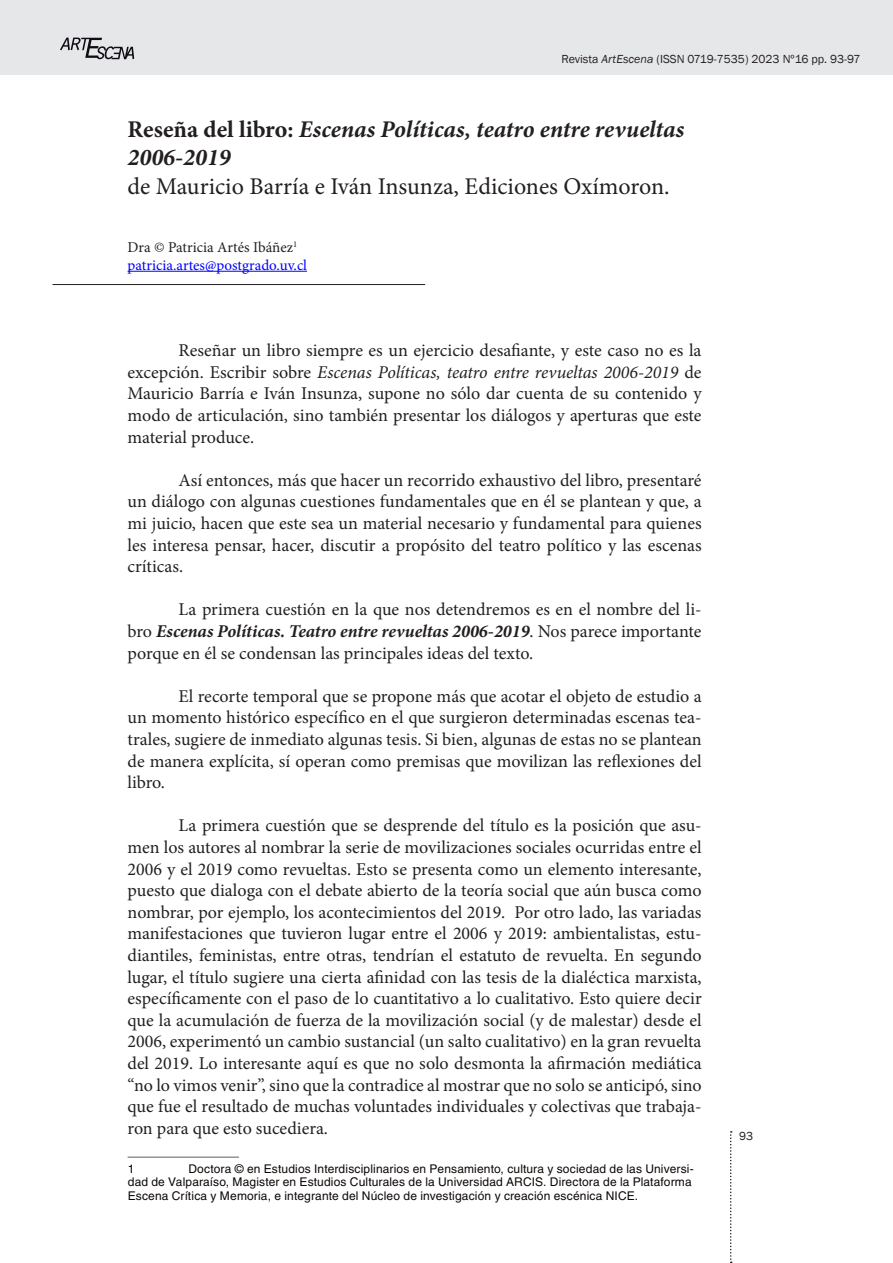
<style>
.page{position:relative;width:893px;height:1263px;background:#fff}
.page>*{position:absolute;margin:0;border:0;box-sizing:border-box;transform-origin:0 0}
.t1{font:italic 700 24px/28.8px "Minion Pro";color:#231f20}
.t2{font:24px "Minion Pro";color:#231f20}
.t3{font:18px/21.6px "Minion Pro";color:#231f20;text-align:justify}
.t4{font:15px/18px "Minion Pro";color:#00f}
.t5{font:12px/13.5px "Helvetica LT Std";letter-spacing:.015em;color:#0c0806}
.t6{font:12px "Franklin Gothic";color:#231f20}
.s1{font-style:italic}
.s2{font-style:normal}
.s3{color:#231f20}
.s4{font-weight:700;font-style:italic}
</style>
<div class="page">
<div style="left:0;top:0;width:893px;height:74px;background:#e6e7e9"></div>
<svg style="left:730px;top:1131px;width:2px;height:132px"></svg>
<svg style="left:60px;top:38px;width:74px;height:21px"></svg>
<hr style="left:53px;top:284px;width:372px;height:1px;background:#231f20">
<hr style="left:128px;top:271px;width:179px;height:1px;background:#00f">
<hr style="left:128px;top:1156px;width:111px;height:2px;background:#939598">
<p class="t6" style="left:561px;top:52px;width:301px">Revista <span class="s1">ArtEscena</span> (ISSN 0719-7535) 2023 Nº16 pp. 93-97</p>
<h1 class="t1" style="left:128px;top:114px;width:558px"><span class="s2">Reseña del libro:</span> Escenas Políticas, teatro entre revueltas<br>2006-2019</h1>
<h1 class="t2" style="left:128px;top:170px;width:544px">de Mauricio Barría e Iván Insunza, Ediciones Oxímoron.</h1>
<p class="t4" style="left:128px;top:238px;width:181px"><span class="s3">Dra © Patricia Artés Ibáñez</span><sup>1 </sup>patricia.artes@postgrado.uv.cl</p>
<p class="t3" style="left:128px;top:340px;width:576px;text-indent:51px">Reseñar un libro siempre es un ejercicio desafiante, y este caso no es la excepción. Escribir sobre <span class="s1">Escenas Políticas, teatro entre revueltas 2006-2019</span> de Mauricio Barría e Iván Insunza, supone no sólo dar cuenta de su contenido y modo de articulación, sino también presentar los diálogos y aperturas que este material produce.</p>
<p class="t3" style="left:128px;top:469px;width:576px;text-indent:51px">Así entonces, más que hacer un recorrido exhaustivo del libro, presentaré un diálogo con algunas cuestiones fundamentales que en él se plantean y que, a mi juicio, hacen que este sea un material necesario y fundamental para quienes les interesa pensar, hacer, discutir a propósito del teatro político y las escenas críticas.</p>
<p class="t3" style="left:128px;top:599px;width:575px;text-indent:51px">La primera cuestión en la que nos detendremos es en el nombre del li&shy;bro <span class="s4">Escenas Políticas. Teatro entre revueltas 2006-2019</span>. Nos parece importante porque en él se condensan las principales ideas del texto.</p>
<p class="t3" style="left:128px;top:685px;width:576px;text-indent:51px">El recorte temporal que se propone más que acotar el objeto de estudio a un momento histórico específico en el que surgieron determinadas escenas tea&shy;trales, sugiere de inmediato algunas tesis. Si bien, algunas de estas no se plantean de manera explícita, sí operan como premisas que movilizan las reflexiones del libro.</p>
<p class="t3" style="left:128px;top:815px;width:576px;text-indent:51px">La primera cuestión que se desprende del título es la posición que asu&shy;men los autores al nombrar la serie de movilizaciones sociales ocurridas entre el 2006 y el 2019 como revueltas. Esto se presenta como un elemento interesante, puesto que dialoga con el debate abierto de la teoría social que aún busca como nombrar, por ejemplo, los acontecimientos del 2019. Por otro lado, las variadas manifestaciones que tuvieron lugar entre el 2006 y 2019: ambientalistas, estu&shy;diantiles, feministas, entre otras, tendrían el estatuto de revuelta. En segundo lugar, el título sugiere una cierta afinidad con las tesis de la dialéctica marxista, específicamente con el paso de lo cuantitativo a lo cualitativo. Esto quiere decir que la acumulación de fuerza de la movilización social (y de malestar) desde el 2006, experimentó un cambio sustancial (un salto cualitativo) en la gran revuelta del 2019. Lo interesante aquí es que no solo desmonta la afirmación mediática “no lo vimos venir”, sino que la contradice al mostrar que no solo se anticipó, sino que fue el resultado de muchas voluntades individuales y colectivas que trabaja&shy;ron para que esto sucediera.</p>
<p class="t5" style="left:128px;top:1161px;width:8px">1</p>
<p class="t5" style="left:128px;top:1161px;width:567px;text-indent:61px">Doctora © en Estudios Interdisciplinarios en Pensamiento, cultura y sociedad de las Universi&shy;dad de Valparaíso, Magister en Estudios Culturales de la Universidad ARCIS. Directora de la Plataforma<br>Escena Crítica y Memoria, e integrante del Núcleo de investigación y creación escénica NICE.</p>
<p class="t6" style="left:739px;top:1129px;width:16px">93</p>
</div>
